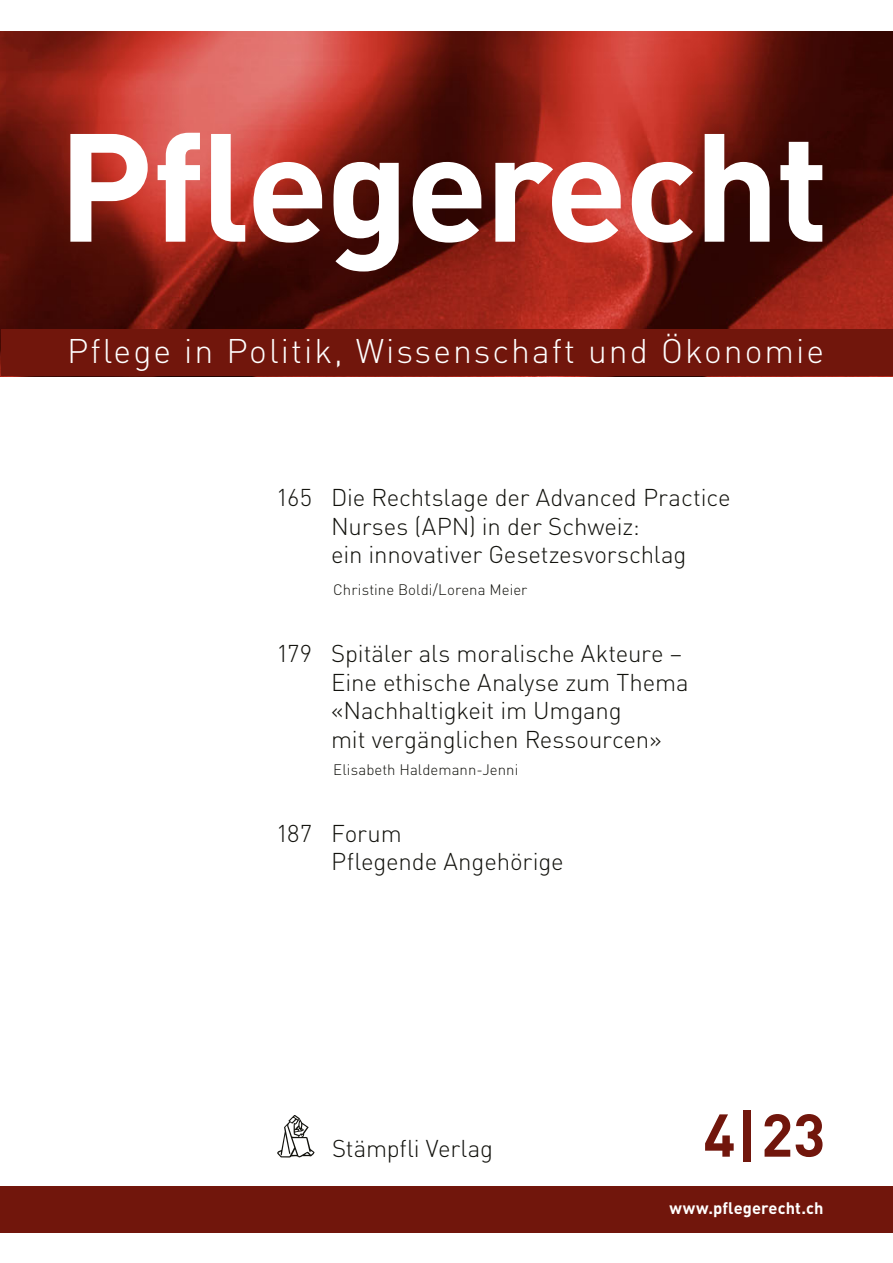
<style>
.page{position:relative;width:893px;height:1263px;background:#fff}
.page>*{position:absolute;margin:0;border:0;box-sizing:border-box;transform-origin:0 0}
.t1{font:700 151.35px "DIN";letter-spacing:-.025em;color:#fff}
.t2{font:700 59.4px "DIN";color:#71160c}
.t3{font:300 33.75px "DIN";letter-spacing:.06em;color:#fff}
.t4{font:300 24px/28.5px "DIN";letter-spacing:-.005em;color:#12120d}
.t5{font:700 16.5px "DIN";letter-spacing:.005em;color:#fff}
.t6{font:300 15px "DIN";letter-spacing:.005em;color:#12120d}
</style>
<div class="page">
<svg style="left:277px;top:1115px;width:37px;height:42px"></svg>
<img style="left:1px;top:32px;width:892px;height:298px">
<div style="left:1px;top:330px;width:892px;height:46px;background:#71160c"></div>
<div style="left:0;top:1186px;width:893px;height:47px;background:#71160c"></div>
<h1 class="t1" style="left:58px;top:88px;width:773px">Pflegerecht</h1>
<h3 class="t3" style="left:67px;top:331px;width:758px">Pflege in Politik, Wissenschaft und Ökonomie</h3>
<p class="t4" style="left:331px;top:483px;width:401px;text-indent:-55px">165 Die Rechtslage der Advanced Practice<br>Nurses (APN) in der Schweiz:<br>ein innovativer Gesetzesvorschlag</p>
<p class="t6" style="left:333px;top:581px;width:196px">Christine Boldi/Lorena Meier</p>
<p class="t4" style="left:331px;top:639px;width:359px;text-indent:-55px">179 Spitäler als moralische Akteure –<br>Eine ethische Analyse zum Thema «Nachhaltigkeit im Umgang<br>mit vergänglichen Ressourcen»</p>
<p class="t6" style="left:333px;top:760px;width:187px">Elisabeth Haldemann-Jenni</p>
<p class="t4" style="left:331px;top:818px;width:234px;text-indent:-55px">187 Forum<br>Pflegende Angehörige</p>
<p class="t4" style="left:332px;top:1133px;width:163px">Stämpfli Verlag</p>
<h2 class="t2" style="left:703px;top:1096px;width:124px">4|23</h2>
<p class="t5" style="left:669px;top:1197px;width:155px">www.pflegerecht.ch</p>
</div>
